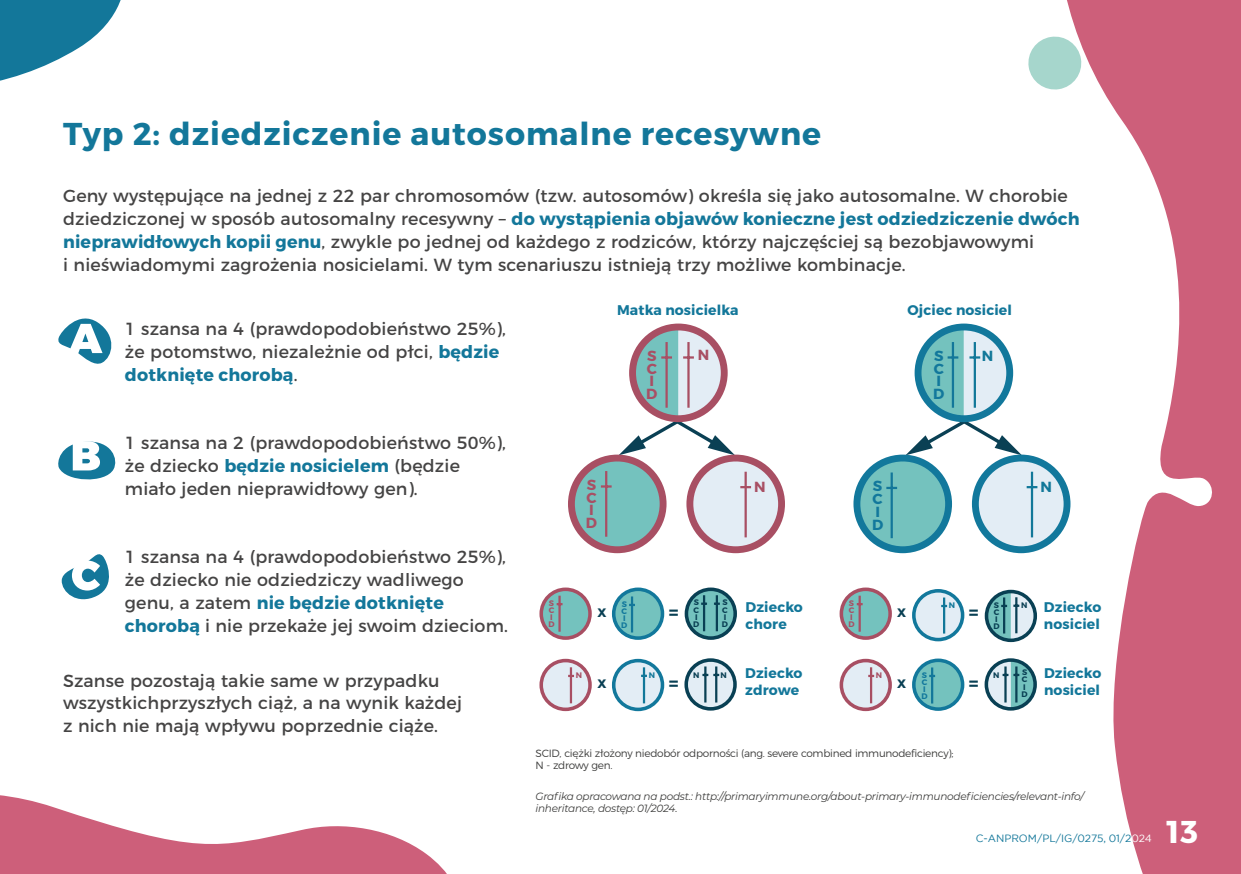
<style>
.page{position:relative;width:1241px;height:874px;background:#fff}
.page>*{position:absolute;margin:0;border:0;box-sizing:border-box;transform-origin:0 0}
.t1{font:700 31.5px "Montserrat";letter-spacing:.03em;color:#13779a}
.t2{font:700 31.5px "Montserrat";color:#fff}
.t3{font:700 19.25px "Montserrat";color:#094054}
.t4{font:17.5px/22.8px "Montserrat";letter-spacing:.01em;color:#454444}
.t5{font:700 14.7px/13px "Montserrat";color:#a94f64}
.t6{font:700 14.7px/13px "Montserrat";color:#12789c}
.t7{font:700 14.7px "Montserrat";color:#a84f63}
.t8{font:700 14.7px "Montserrat";color:#127899}
.t9{font:700 14px/16.8px "Montserrat";letter-spacing:.01em;color:#13779a}
.t10{font:700 12.25px "Montserrat";color:#094054}
.t11{font:italic 10.5px/12.6px "Montserrat";letter-spacing:-.025em;color:#3c3c3b}
.t12{font:300 10.5px/12.6px "Montserrat";letter-spacing:-.025em;color:#3c3c3b}
.t13{font:10.5px "Gotham";color:#13779a}
.t14{font:700 8.05px/7px "Montserrat";color:#0a4054}
.t15{font:700 8.05px/7px "Montserrat";color:#a94f64}
.t16{font:700 8.05px/7px "Montserrat";color:#12789c}
.t17{font:700 8.05px/7px "Montserrat";color:#094054}
.t18{font:700 8.05px "Montserrat";color:#a84f63}
.t19{font:700 8.05px "Montserrat";color:#127899}
.s1{font-weight:700;color:#13779a}
.s2{color:#fff}
</style>
<div class="page">
<svg style="left:1009px;top:0;width:231px;height:873px"></svg>
<svg style="left:0;top:0;width:121px;height:81px"></svg>
<svg style="left:1026px;top:35px;width:57px;height:56px"></svg>
<svg style="left:0;top:795px;width:446px;height:78px"></svg>
<svg style="left:58px;top:318px;width:54px;height:46px"></svg>
<svg style="left:58px;top:441px;width:58px;height:39px"></svg>
<svg style="left:61px;top:554px;width:48px;height:46px"></svg>
<svg style="left:568px;top:323px;width:217px;height:231px"></svg>
<svg style="left:853px;top:321px;width:219px;height:233px"></svg>
<svg style="left:539px;top:658px;width:53px;height:53px"></svg>
<svg style="left:839px;top:658px;width:53px;height:53px"></svg>
<svg style="left:611px;top:658px;width:54px;height:53px"></svg>
<svg style="left:912px;top:589px;width:53px;height:53px"></svg>
<svg style="left:539px;top:587px;width:53px;height:53px"></svg>
<svg style="left:839px;top:587px;width:53px;height:53px"></svg>
<svg style="left:611px;top:587px;width:54px;height:53px"></svg>
<svg style="left:912px;top:658px;width:53px;height:53px"></svg>
<svg style="left:684px;top:587px;width:53px;height:53px"></svg>
<svg style="left:984px;top:588px;width:53px;height:54px"></svg>
<svg style="left:684px;top:658px;width:53px;height:53px"></svg>
<svg style="left:984px;top:657px;width:53px;height:54px"></svg>
<h1 class="t1" style="left:63px;top:114px;width:759px">Typ 2: dziedziczenie autosomalne recesywne</h1>
<p class="t4" style="left:63px;top:183px;width:1017px">Geny występujące na jednej z 22 par chromosomów (tzw. autosomów) określa się jako autosomalne. W chorobie dziedziczonej w sposób autosomalny recesywny – <span class="s1">do wystąpienia objawów konieczne jest odziedziczenie dwóch nieprawidłowych kopii genu</span>, zwykle po jednej od każdego z rodziców, którzy najczęściej są bezobjawowymi<br>i nieświadomymi zagrożenia nosicielami. W tym scenariuszu istnieją trzy możliwe kombinacje.</p>
<p class="t4" style="left:125px;top:316px;width:382px">1 szansa na 4 (prawdopodobieństwo 25%), że potomstwo, niezależnie od płci, <span class="s1">będzie dotknięte chorobą</span>.</p>
<p class="t4" style="left:125px;top:430px;width:382px">1 szansa na 2 (prawdopodobieństwo 50%), że dziecko <span class="s1">będzie nosicielem</span> (będzie miało jeden nieprawidłowy gen).</p>
<p class="t4" style="left:125px;top:544px;width:384px">1 szansa na 4 (prawdopodobieństwo 25%), że dziecko nie odziedziczy wadliwego genu, a zatem <span class="s1">nie będzie dotknięte chorobą</span> i nie przekaże jej swoim dzieciom.</p>
<p class="t9" style="left:617px;top:301px;width:123px">Matka nosicielka</p>
<p class="t9" style="left:907px;top:301px;width:106px">Ojciec nosiciel</p>
<p class="t5" style="left:585px;top:478px;width:13px">S<br>C<br>I<br>D</p>
<p class="t5" style="left:647px;top:349px;width:11px">S</p>
<p class="t7" style="left:697px;top:345px;width:13px">N</p>
<p class="t5" style="left:646px;top:362px;width:13px">C<br>I<br>D</p>
<p class="t6" style="left:934px;top:349px;width:11px">S</p>
<p class="t8" style="left:981px;top:347px;width:13px">N</p>
<p class="t6" style="left:933px;top:362px;width:13px">C<br>I<br>D</p>
<p class="t6" style="left:871px;top:479px;width:13px">S<br>C<br>I<br>D</p>
<p class="t7" style="left:754px;top:477px;width:13px">N</p>
<p class="t8" style="left:1040px;top:477px;width:13px">N</p>
<p class="t14" style="left:693px;top:599px;width:8px">S<br>C<br>I<br>D</p>
<p class="t14" style="left:721px;top:599px;width:8px">S<br>C<br>I<br>D</p>
<p class="t17" style="left:993px;top:601px;width:7px">S</p>
<p class="t14" style="left:1020px;top:602px;width:8px">N</p>
<p class="t15" style="left:548px;top:599px;width:7px">S</p>
<p class="t19" style="left:948px;top:600px;width:8px">N</p>
<p class="t15" style="left:548px;top:606px;width:8px">C<br>I<br>D</p>
<p class="t15" style="left:848px;top:599px;width:8px">S<br>C<br>I<br>D</p>
<p class="t9" style="left:745px;top:598px;width:59px">Dziecko chore</p>
<p class="t16" style="left:621px;top:600px;width:8px">S<br>C<br>I<br>D</p>
<p class="t10" style="left:597px;top:605px;width:10px">X</p>
<p class="t3" style="left:668px;top:600px;width:11px">=</p>
<p class="t10" style="left:897px;top:605px;width:10px">X</p>
<p class="t3" style="left:968px;top:600px;width:11px">=</p>
<p class="t17" style="left:993px;top:608px;width:8px">C<br>I<br>D</p>
<p class="t9" style="left:1043px;top:598px;width:59px">Dziecko nosiciel</p>
<p class="t9" style="left:745px;top:664px;width:59px">Dziecko zdrowe</p>
<p class="t14" style="left:693px;top:671px;width:8px">N</p>
<p class="t14" style="left:720px;top:671px;width:8px">N</p>
<p class="t14" style="left:993px;top:671px;width:8px">N</p>
<p class="t17" style="left:1021px;top:668px;width:8px">S<br>C<br>I<br>D</p>
<p class="t16" style="left:921px;top:671px;width:8px">S<br>C<br>I<br>D</p>
<p class="t4" style="left:63px;top:667px;width:400px">Szanse pozostają takie same w przypadku wszystkichprzyszłych ciąż, a na wynik każdej z nich nie mają wpływu poprzednie ciąże.</p>
<p class="t18" style="left:575px;top:670px;width:8px">N</p>
<p class="t19" style="left:648px;top:670px;width:8px">N</p>
<p class="t18" style="left:875px;top:670px;width:8px">N</p>
<p class="t10" style="left:597px;top:675px;width:10px">X</p>
<p class="t3" style="left:668px;top:670px;width:11px">=</p>
<p class="t10" style="left:897px;top:675px;width:10px">X</p>
<p class="t3" style="left:968px;top:670px;width:11px">=</p>
<p class="t9" style="left:1043px;top:664px;width:59px">Dziecko nosiciel</p>
<p class="t12" style="left:535px;top:745px;width:419px">SCID, ciężki złożony niedobór odporności (ang. severe combined immunodeficiency);<br>N - zdrowy gen.</p>
<p class="t11" style="left:535px;top:788px;width:550px">Grafika opracowana na podst.: http://primaryimmune.org/about-primary-immunodeficiencies/relevant-info/ inheritance, dostęp: 01/2024.</p>
<p class="t13" style="left:975px;top:831px;width:178px">C-ANPROM/PL/IG/0275, 01/2<span class="s2">024</span></p>
<h1 class="t2" style="left:1166px;top:811px;width:33px">13</h1>
</div>
